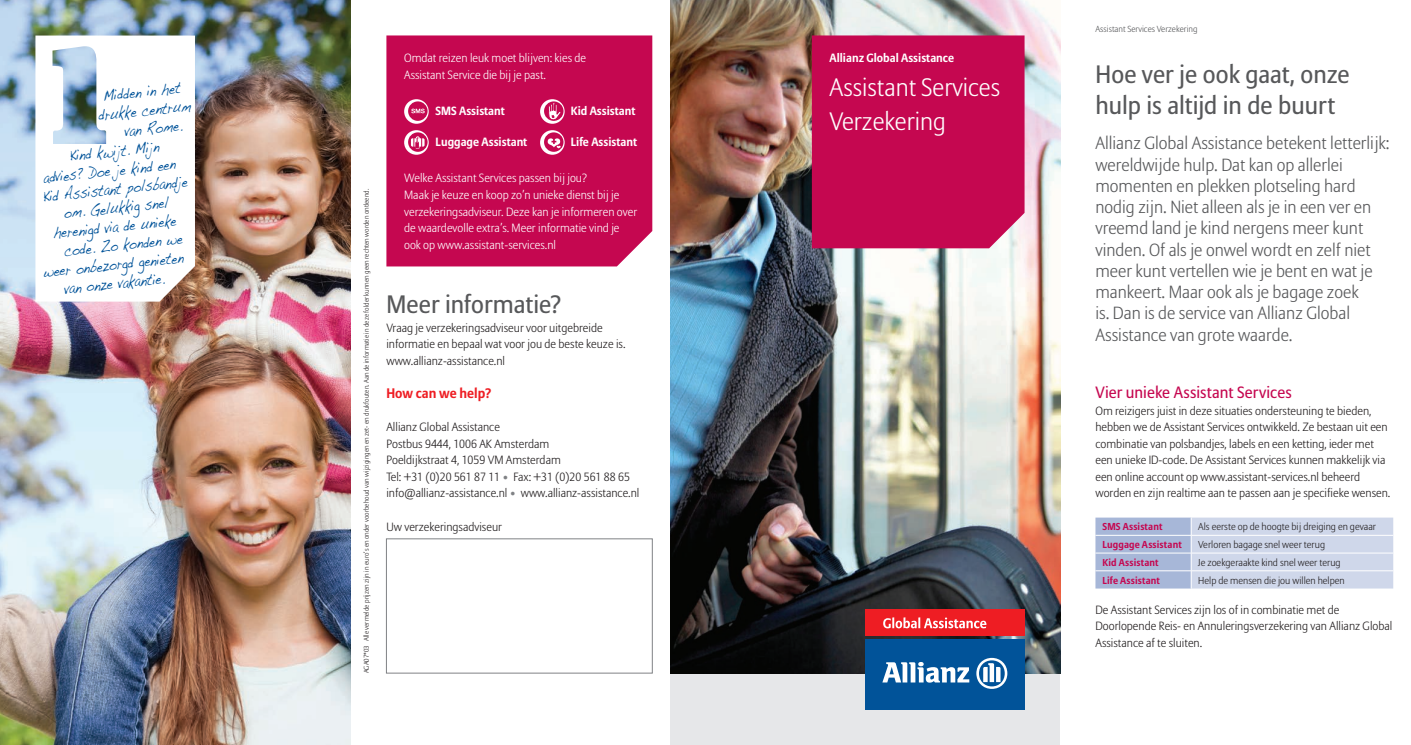
<style>
.page{position:relative;width:1411px;height:745px;background:#fff}
.page>*{position:absolute;margin:0;border:0;box-sizing:border-box;transform-origin:0 0}
.t1{font:25px/31.2px "Allianz Sans";color:#57585a}
.t2{font:300 25px/33.5px "Allianz Sans";color:#fff}
.t3{font:300 17.5px/21.2px "Allianz Sans";color:#57585a}
.t4{font:16.25px "Handwriting Dakota";color:#015399;scale:.75 1}
.t5{font:16.25px "Allianz Sans";letter-spacing:.005em;color:#c50750}
.t6{font:700 13.75px "Allianz Sans";color:#ee1d23}
.t7{font:300 11.88px/16.6px "Allianz Sans";color:#231f20}
.t8{font:300 11.88px/16.6px "Allianz Sans";color:#fff}
.t9{font:700 11.88px "Allianz Sans";color:#fff}
.t10{font:300 10px "Allianz Sans";color:#231f20}
.t11{font:700 10px "Allianz Sans";letter-spacing:.015em;color:#c50750}
.t12{font:300 8.75px "Allianz Sans";color:#57585a}
.t13{font:300 6.88px "Allianz Sans";color:#231f20}
.s1{color:#808285}
</style>
<div class="page">
<div style="left:386px;top:35px;width:266px;height:231px;background:#c50750"></div>
<div style="left:386px;top:538px;width:266px;height:135px;background:#fff;border:1px solid #808285"></div>
<div style="left:670px;top:673px;width:35px;height:71px;background:#e6e7e9"></div>
<div style="left:705px;top:673px;width:354px;height:71px;background:#e6e7e9"></div>
<img style="left:670px;top:0;width:389px;height:673px">
<div style="left:811px;top:35px;width:213px;height:213px;background:#c50750"></div>
<div style="left:865px;top:609px;width:159px;height:26px;background:#ee1d23"></div>
<div style="left:865px;top:638px;width:159px;height:71px;background:#015399"></div>
<svg style="left:882px;top:662px;width:87px;height:20px"></svg>
<svg style="left:976px;top:657px;width:31px;height:31px"></svg>
<svg style="left:883px;top:617px;width:103px;height:11px"></svg>
<img style="left:0;top:0;width:351px;height:744px">
<svg style="left:35px;top:36px;width:160px;height:265px"></svg>
<svg style="left:404px;top:99px;width:24px;height:25px"></svg>
<svg style="left:408px;top:101px;width:19px;height:20px"></svg>
<svg style="left:411px;top:109px;width:13px;height:4px"></svg>
<svg style="left:404px;top:130px;width:24px;height:25px"></svg>
<svg style="left:408px;top:132px;width:19px;height:20px"></svg>
<svg style="left:411px;top:138px;width:13px;height:8px"></svg>
<svg style="left:413px;top:136px;width:9px;height:12px"></svg>
<svg style="left:540px;top:99px;width:24px;height:25px"></svg>
<div style="left:544px;top:101px;width:19px;height:20px;background:#c50750;border-radius:50%"></div>
<svg style="left:548px;top:102px;width:13px;height:19px"></svg>
<svg style="left:540px;top:130px;width:24px;height:25px"></svg>
<svg style="left:544px;top:132px;width:19px;height:20px"></svg>
<svg style="left:547px;top:138px;width:13px;height:10px"></svg>
<svg style="left:1095px;top:517px;width:298px;height:71px;background:#c5cfe5"></svg>
<h3 class="t4" style="left:102px;top:86px;width:106px;rotate:-6deg">Midden in het</h3>
<h3 class="t4" style="left:97px;top:105px;width:126px;rotate:-6deg">drukke centrum</h3>
<h3 class="t4" style="left:123px;top:121px;width:79px;rotate:-6deg">van Rome.</h3>
<h3 class="t4" style="left:68px;top:146px;width:122px;rotate:-6deg">Kind kwijt. Mijn</h3>
<h3 class="t4" style="left:42px;top:167px;width:179px;rotate:-6deg">advies? Doe je kind een</h3>
<h3 class="t4" style="left:42px;top:186px;width:195px;rotate:-6deg">Kid Assistant polsbandje</h3>
<h3 class="t4" style="left:63px;top:203px;width:141px;rotate:-6deg">om. Gelukkig snel</h3>
<h3 class="t4" style="left:52px;top:223px;width:166px;rotate:-6deg">herenigd via de unieke</h3>
<h3 class="t4" style="left:63px;top:241px;width:160px;rotate:-6deg">code. Zo konden we</h3>
<h3 class="t4" style="left:42px;top:262px;width:189px;rotate:-6deg">weer onbezorgd genieten</h3>
<h3 class="t4" style="left:63px;top:278px;width:136px;rotate:-6deg">van onze vakantie.</h3>
<p class="t13" style="left:362px;top:673px;width:485px;rotate:-90deg">AGA07*03 Alle vermelde prijzen zijn in euro’s en onder voorbehoud van wijzigingen en zet- en drukfouten. Aan de informatie in deze folder kunnen geen rechten worden ontleend.</p>
<p class="t8" style="left:404px;top:50px;width:183px">Omdat reizen leuk moet blijven: kies de<br>Assistant Service die bij je past.</p>
<p class="t9" style="left:435px;top:104px;width:71px">SMS Assistant</p>
<p class="t9" style="left:435px;top:135px;width:93px">Luggage Assistant</p>
<p class="t9" style="left:571px;top:104px;width:66px">Kid Assistant</p>
<p class="t9" style="left:571px;top:135px;width:68px">Life Assistant</p>
<p class="t8" style="left:404px;top:170px;width:234px">Welke Assistant Services passen bij jou?<br>Maak je keuze en koop zo’n unieke dienst bij je verzekeringsadviseur. Deze kan je informeren over de waardevolle extra’s. Meer informatie vind je ook op www.assistant-services.nl</p>
<h1 class="t1" style="left:386px;top:288px;width:177px">Meer informatie?</h1>
<p class="t7" style="left:386px;top:319px;width:240px">Vraag je verzekeringsadviseur voor uitgebreide informatie en bepaal wat voor jou de beste keuze is. www.allianz-assistance.nl</p>
<p class="t6" style="left:386px;top:384px;width:107px">How can we help?</p>
<p class="t7" style="left:386px;top:418px;width:254px">Allianz Global Assistance<br>Postbus 9444, 1006 AK Amsterdam<br>Poeldijkstraat 4, 1059 VM Amsterdam<br>Tel: +31 (0)20 561 87 11 <span class="s1">•</span> Fax: +31 (0)20 561 88 65 info@allianz-assistance.nl <span class="s1">•</span> www.allianz-assistance.nl</p>
<p class="t7" style="left:386px;top:517px;width:117px">Uw verzekeringsadviseur</p>
<p class="t9" style="left:829px;top:51px;width:126px">Allianz Global Assistance</p>
<h1 class="t2" style="left:829px;top:70px;width:172px">Assistant Services<br>Verzekering</h1>
<p class="t12" style="left:1095px;top:23px;width:104px">Assistant Services Verzekering</p>
<h1 class="t1" style="left:1095px;top:58px;width:256px">Hoe ver je ook gaat, onze hulp is altijd in de buurt</h1>
<p class="t3" style="left:1095px;top:132px;width:295px">Allianz Global Assistance betekent letterlijk: wereldwijde hulp. Dat kan op allerlei momenten en plekken plotseling hard nodig zijn. Niet alleen als je in een ver en vreemd land je kind nergens meer kunt vinden. Of als je onwel wordt en zelf niet meer kunt vertellen wie je bent en wat je mankeert. Maar ook als je bagage zoek<br>is. Dan is de service van Allianz Global Assistance van grote waarde.</p>
<h3 class="t5" style="left:1095px;top:382px;width:198px">Vier unieke Assistant Services</h3>
<p class="t7" style="left:1095px;top:401px;width:296px">Om reizigers juist in deze situaties ondersteuning te bieden, hebben we de Assistant Services ontwikkeld. Ze bestaan uit een combinatie van polsbandjes, labels en een ketting, ieder met een unieke ID-code. De Assistant Services kunnen makkelijk via een online account op www.assistant-services.nl beheerd worden en zijn realtime aan te passen aan je specifieke wensen.</p>
<p class="t11" style="left:1102px;top:520px;width:61px">SMS Assistant</p>
<p class="t10" style="left:1198px;top:520px;width:179px">Als eerste op de hoogte bij dreiging en gevaar</p>
<p class="t11" style="left:1102px;top:538px;width:81px">Luggage Assistant</p>
<p class="t10" style="left:1198px;top:538px;width:128px">Verloren bagage snel weer terug</p>
<p class="t11" style="left:1102px;top:556px;width:58px">Kid Assistant</p>
<p class="t10" style="left:1198px;top:556px;width:144px">Je zoekgeraakte kind snel weer terug</p>
<p class="t11" style="left:1102px;top:573px;width:59px">Life Assistant</p>
<p class="t10" style="left:1198px;top:573px;width:148px">Help de mensen die jou willen helpen</p>
<p class="t7" style="left:1095px;top:600px;width:298px">De Assistant Services zijn los of in combinatie met de<br>Doorlopende Reis- en Annuleringsverzekering van Allianz Global<br>Assistance af te sluiten.</p>
</div>
